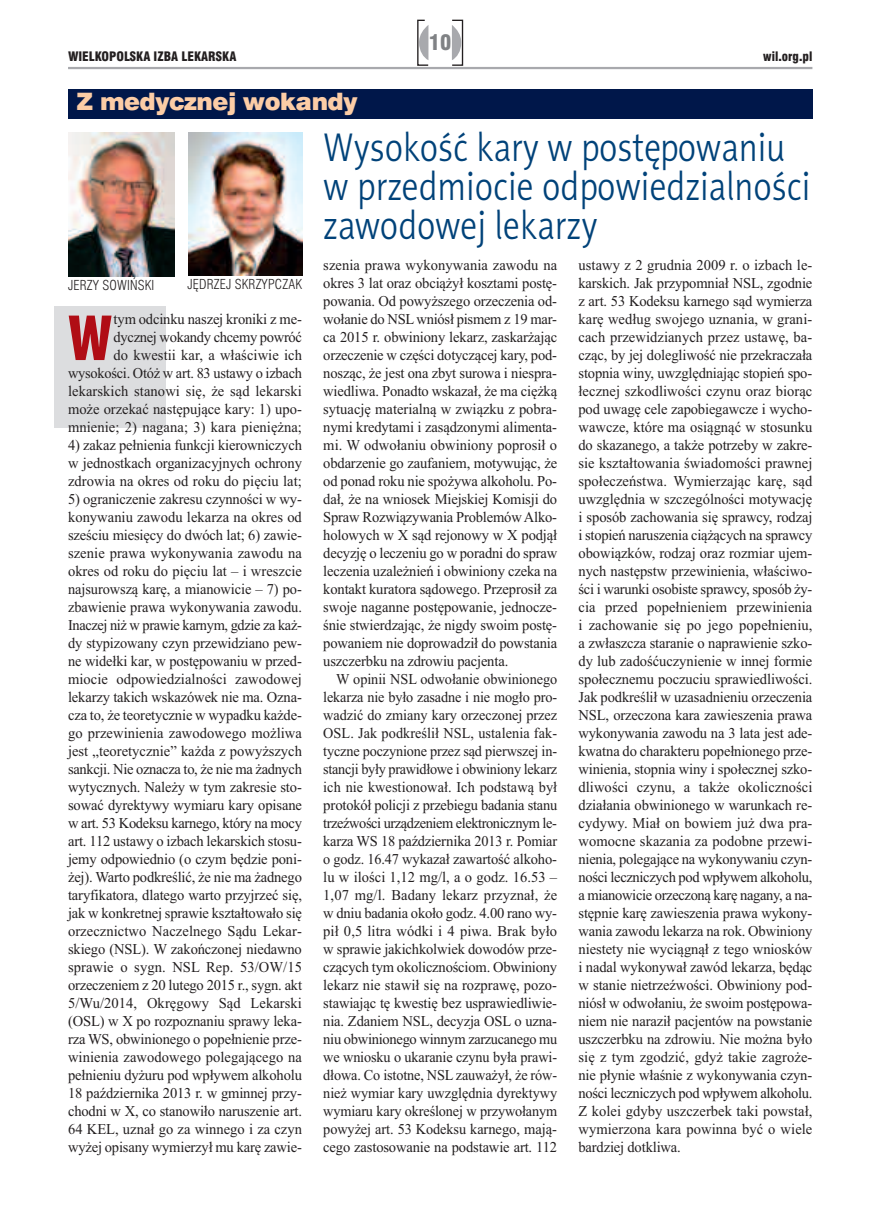
<style>
.page{position:relative;width:872px;height:1212px;background:#fff}
.page>*{position:absolute;margin:0;border:0;box-sizing:border-box;transform-origin:0 0}
.t1{font:900 condensed 66px "Myriad Pro";color:#b00d15}
.t2{font:40.5px/39px "Naomi Sans EFNTT Light";color:#004279;scale:.85 1}
.t3{font:24px "Swis 721 Blk EU";letter-spacing:-.02em;color:#fccda6}
.t4{font:21px "Swis 721 Blk Cn EU";color:#808285}
.t5{font:15px/18px "Times New Roman";letter-spacing:-.005em;color:#231f20;text-align:justify}
.t6{font:15px/18px "Times New Roman";letter-spacing:-.005em;color:#231f20;text-align:justify;scale:.95 1}
.t7{font:13.5px "Swis 721 Lt Cn EU";letter-spacing:.015em;color:#231f20}
.t8{font:12.75px "Swis 721 Blk Cn EU";color:#231f20}
</style>
<div class="page">
<div style="left:55px;top:306px;width:111px;height:122px;background:#dcdddf"></div>
<div style="left:451px;top:20px;width:12px;height:46px;border:1px solid #231f20"></div>
<svg style="left:452px;top:25px;width:9px;height:35px"></svg>
<svg style="left:417px;top:19px;width:12px;height:47px"></svg>
<hr style="left:68px;top:67px;width:744px;height:2px;background:#a8a9ad">
<div style="left:68px;top:89px;width:744px;height:30px;background:#00174a"></div>
<img style="left:68px;top:132px;width:106px;height:144px">
<img style="left:189px;top:132px;width:113px;height:144px">
<h3 class="t4" style="left:429px;top:30px;width:24px">10</h3>
<p class="t8" style="left:68px;top:48px;width:170px">WIELKOPOLSKA IZBA LEKARSKA</p>
<p class="t8" style="left:763px;top:48px;width:51px">wil.org.pl</p>
<h3 class="t3" style="left:77px;top:86px;width:282px">Z medycznej wokandy</h3>
<p class="t7" style="left:68px;top:277px;width:88px">JERZY SOWIŃSKI</p>
<p class="t7" style="left:187px;top:276px;width:116px">JĘDRZEJ SKRZYPCZAK</p>
<p class="t5" style="left:68px;top:310px;width:235px;text-align:right">tym odcinku naszej kroniki z me&shy;dycznej wokandy chcemy powróć<br>do kwestii kar, a właściwie ich wysokości. Otóż w art. 83 ustawy o izbach lekarskich stanowi się, że sąd lekarski może orzekać następujące kary: 1) upo&shy;mnienie; 2) nagana; 3) kara pieniężna;</p>
<p class="t5" style="left:68px;top:436px;width:235px">4) zakaz pełnienia funkcji kierowniczych w jednostkach organizacyjnych ochrony zdrowia na okres od roku do pięciu lat;</p>
<p class="t5" style="left:68px;top:490px;width:235px">5) ograniczenie zakresu czynności w wy&shy;konywaniu zawodu lekarza na okres od sześciu miesięcy do dwóch lat; 6) zawie&shy;szenie prawa wykonywania zawodu na okres od roku do pięciu lat – i wreszcie najsurowszą karę, a mianowicie – 7) po&shy;zbawienie prawa wykonywania zawodu.<br>Inaczej niż w prawie karnym, gdzie za każ&shy;dy stypizowany czyn przewidziano pew&shy;ne widełki kar, w postępowaniu w przed&shy;miocie odpowiedzialności zawodowej lekarzy takich wskazówek nie ma. Ozna&shy;cza to, że teoretycznie w wypadku każde&shy;go przewinienia zawodowego możliwa jest „teoretycznie” każda z powyższych sankcji. Nie oznacza to, że nie ma żadnych wytycznych. Należy w tym zakresie sto&shy;sować dyrektywy wymiaru kary opisane w art. 53 Kodeksu karnego, który na mocy art. 112 ustawy o izbach lekarskich stosu&shy;jemy odpowiednio (o czym będzie poni&shy;żej). Warto podkreślić, że nie ma żadnego taryfikatora, dlatego warto przyjrzeć się, jak w konkretnej sprawie kształtowało się orzecznictwo Naczelnego Sądu Lekar&shy;skiego (NSL). W zakończonej niedawno sprawie o sygn. NSL Rep. 53/OW/15 orzeczeniem z 20 lutego 2015 r., sygn. akt 5/Wu/2014, Okręgowy Sąd Lekarski (OSL) w X po rozpoznaniu sprawy leka&shy;rza WS, obwinionego o popełnienie prze&shy;winienia zawodowego polegającego na pełnieniu dyżuru pod wpływem alkoholu 18 października 2013 r. w gminnej przy&shy;chodni w X, co stanowiło naruszenie art.<br>64 KEL, uznał go za winnego i za czyn wyżej opisany wymierzył mu karę zawie-</p>
<h1 class="t1" style="left:68px;top:315px;width:46px">W</h1>
<h2 class="t2" style="left:323px;top:127px;width:574px">Wysokość kary w postępowaniu w przedmiocie odpowiedzialności zawodowej lekarzy</h2>
<p class="t5" style="left:323px;top:256px;width:235px">szenia prawa wykonywania zawodu na okres 3 lat oraz obciążył kosztami postę&shy;powania. Od powyższego orzeczenia od&shy;wołanie do NSL wniósł pismem z 19 mar&shy;ca 2015 r. obwiniony lekarz, zaskarżając orzeczenie w części dotyczącej kary, pod&shy;nosząc, że jest ona zbyt surowa i niespra&shy;wiedliwa. Ponadto wskazał, że ma ciężką sytuację materialną w związku z pobra&shy;nymi kredytami i zasądzonymi alimenta&shy;mi. W odwołaniu obwiniony poprosił o obdarzenie go zaufaniem, motywując, że od ponad roku nie spożywa alkoholu. Po&shy;dał, że na wniosek Miejskiej Komisji do Spraw Rozwiązywania ProblemówAlko&shy;holowych w X sąd rejonowy w X podjął decyzję o leczeniu go w poradni do spraw leczenia uzależnień i obwiniony czeka na kontakt kuratora sądowego. Przeprosił za swoje naganne postępowanie, jednocze&shy;śnie stwierdzając, że nigdy swoim postę&shy;powaniem nie doprowadził do powstania uszczerbku na zdrowiu pacjenta.</p>
<p class="t6" style="left:323px;top:670px;width:248px;text-indent:13px">W opinii NSL odwołanie obwinionego lekarza nie było zasadne i nie mogło pro&shy;wadzić do zmiany kary orzeczonej przez OSL. Jak podkreślił NSL, ustalenia fak&shy;tyczne poczynione przez sąd pierwszej in&shy;stancji były prawidłowe i obwiniony lekarz ich nie kwestionował. Ich podstawą był protokół policji z przebiegu badania stanu trzeźwości urządzeniem elektronicznym le&shy;karza WS 18 października 2013 r. Pomiar o godz. 16.47 wykazał zawartość alkoho&shy;lu w ilości 1,12 mg/l, a o godz. 16.53 – 1,07 mg/l. Badany lekarz przyznał, że w dniu badania około godz. 4.00 rano wy&shy;pił 0,5 litra wódki i 4 piwa. Brak było w sprawie jakichkolwiek dowodów prze&shy;czących tym okolicznościom. Obwiniony lekarz nie stawił się na rozprawę, pozo&shy;stawiając tę kwestię bez usprawiedliwie&shy;nia. Zdaniem NSL, decyzja OSL o uzna&shy;niu obwinionego winnym zarzucanego mu we wniosku o ukaranie czynu była prawi&shy;dłowa. Co istotne, NSL zauważył, że rów&shy;nież wymiar kary uwzględnia dyrektywy wymiaru kary określonej w przywołanym powyżej art. 53 Kodeksu karnego, mają&shy;cego zastosowanie na podstawie art. 112</p>
<p class="t5" style="left:578px;top:256px;width:235px">ustawy z 2 grudnia 2009 r. o izbach le&shy;karskich. Jak przypomniał NSL, zgodnie z art. 53 Kodeksu karnego sąd wymierza karę według swojego uznania, w grani&shy;cach przewidzianych przez ustawę, ba&shy;cząc, by jej dolegliwość nie przekraczała stopnia winy, uwzględniając stopień spo&shy;łecznej szkodliwości czynu oraz biorąc pod uwagę cele zapobiegawcze i wycho&shy;wawcze, które ma osiągnąć w stosunku do skazanego, a także potrzeby w zakre&shy;sie kształtowania świadomości prawnej społeczeństwa. Wymierzając karę, sąd uwzględnia w szczególności motywację i sposób zachowania się sprawcy, rodzaj i stopień naruszenia ciążących na sprawcy obowiązków, rodzaj oraz rozmiar ujem&shy;nych następstw przewinienia, właściwo&shy;ści i warunki osobiste sprawcy, sposób ży&shy;cia przed popełnieniem przewinienia i zachowanie się po jego popełnieniu, a zwłaszcza staranie o naprawienie szko&shy;dy lub zadośćuczynienie w innej formie społecznemu poczuciu sprawiedliwości.<br>Jak podkreślił w uzasadnieniu orzeczenia NSL, orzeczona kara zawieszenia prawa wykonywania zawodu na 3 lata jest ade&shy;kwatna do charakteru popełnionego prze&shy;winienia, stopnia winy i społecznej szko&shy;dliwości czynu, a także okoliczności działania obwinionego w warunkach re&shy;cydywy. Miał on bowiem już dwa pra&shy;womocne skazania za podobne przewi&shy;nienia, polegające na wykonywaniu czyn&shy;ności leczniczych pod wpływem alkoholu, a mianowicie orzeczoną karę nagany, a na&shy;stępnie karę zawieszenia prawa wykony&shy;wania zawodu lekarza na rok. Obwiniony niestety nie wyciągnął z tego wniosków i nadal wykonywał zawód lekarza, będąc w stanie nietrzeźwości. Obwiniony pod&shy;niósł w odwołaniu, że swoim postępowa&shy;niem nie naraził pacjentów na powstanie uszczerbku na zdrowiu. Nie można było się z tym zgodzić, gdyż takie zagroże&shy;nie płynie właśnie z wykonywania czyn&shy;ności leczniczych pod wpływem alkoholu.<br>Z kolei gdyby uszczerbek taki powstał, wymierzona kara powinna być o wiele bardziej dotkliwa.</p>
</div>
